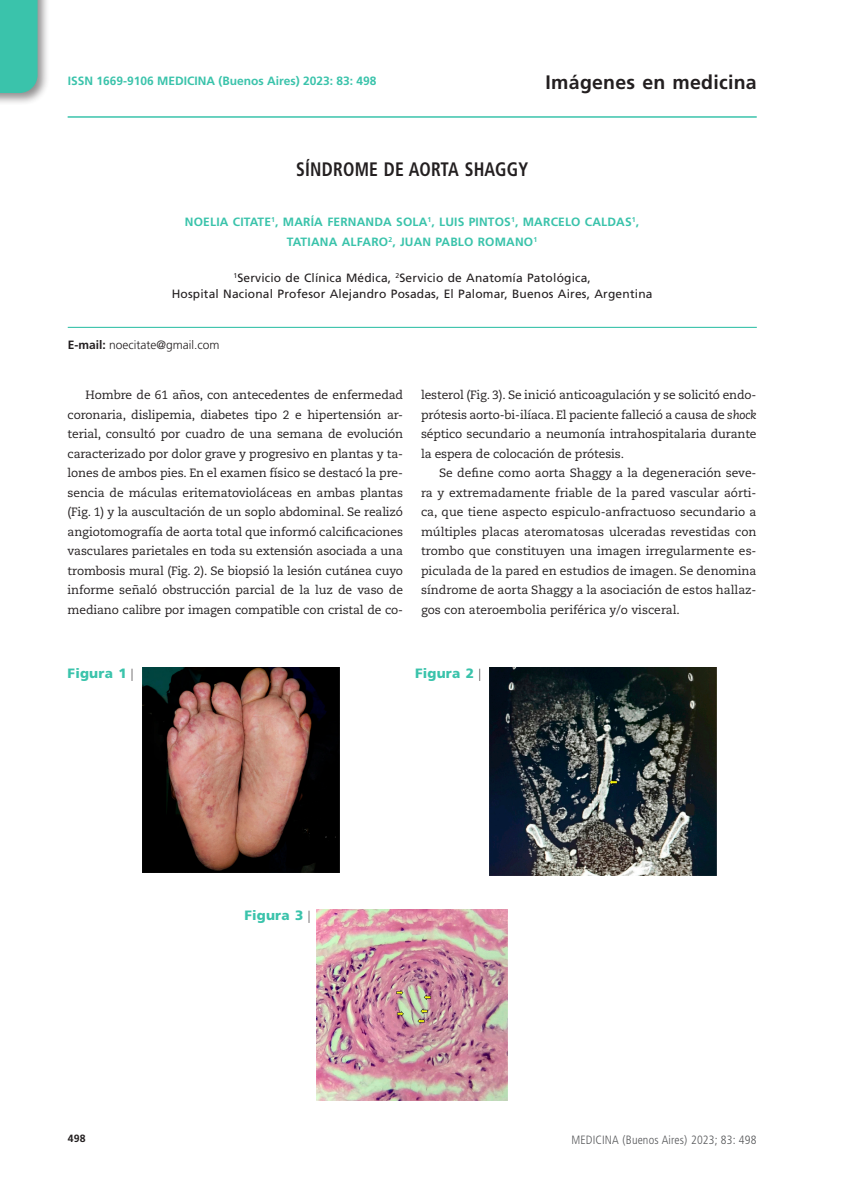
<style>
.page{position:relative;width:851px;height:1191px;background:#fff}
.page>*{position:absolute;margin:0;border:0;box-sizing:border-box;transform-origin:0 0}
.titulo{font:700 condensed 19.5px "Frutiger LT Std";letter-spacing:.015em;color:#231f20;scale:.9 1}
.t1{font:700 19.5px "Frutiger LT Std";letter-spacing:.015em;color:#231f20}
.epigrafe{font:900 13.5px "Frutiger LT Std";letter-spacing:.015em;color:#3ac3ab}
.texto2{font:12px/19.5px "Caecilia LT Std";letter-spacing:-.01em;color:#231f20;text-align:justify}
.autor{font:700 12px "Frutiger LT Std";letter-spacing:.015em;color:#3ac3ab}
.lugar{font:12px "Frutiger LT Std";letter-spacing:.015em;color:#231f20}
.t2{font:300 condensed 12px "Frutiger LT Std";letter-spacing:.01em;color:#57585a}
.dirección-1{font:300 12px "Frutiger LT Std";color:#231f20}
.t3{font:700 10.5px "Frutiger LT Std";color:#231f20}
.s1{font-weight:700}
.s2{font-style:italic}
</style>
<div class="page">
<div style="left:0;top:0;width:50px;height:105px;background:#231f20;opacity:.5"></div>
<div style="left:0;top:0;width:38px;height:93px;background:#3ac3ab"></div>
<hr style="left:68px;top:116px;width:688px;height:2px;background:#3ac3ab">
<hr style="left:68px;top:327px;width:688px;height:1px;background:#3ac3ab">
<img style="left:142px;top:668px;width:197px;height:204px">
<img style="left:489px;top:668px;width:227px;height:207px">
<img style="left:316px;top:910px;width:191px;height:190px">
<p class="autor" style="left:68px;top:73px;width:310px">ISSN 1669-9106 MEDICINA (Buenos Aires) 2023: 83: 498</p>
<p class="t1" style="left:545px;top:71px;width:213px">Imágenes en medicina</p>
<p class="titulo" style="left:296px;top:158px;width:259px">SÍNDROME DE AORTA SHAGGY</p>
<p class="autor" style="left:185px;top:215px;width:455px">NOELIA CITATE<sup>1</sup>, MARÍA FERNANDA SOLA<sup>1</sup>, LUIS PINTOS<sup>1</sup>, MARCELO CALDAS<sup>1</sup>,</p>
<p class="autor" style="left:287px;top:234px;width:252px">TATIANA ALFARO<sup>2</sup>, JUAN PABLO ROMANO<sup>1</sup></p>
<p class="lugar" style="left:233px;top:270px;width:359px"><sup>1</sup>Servicio de Clínica Médica, <sup>2</sup>Servicio de Anatomía Patológica,</p>
<p class="lugar" style="left:172px;top:287px;width:482px">Hospital Nacional Profesor Alejandro Posadas, El Palomar, Buenos Aires, Argentina</p>
<p class="dirección-1" style="left:68px;top:338px;width:153px"><span class="s1">E-mail:</span> noecitate@gmail.com</p>
<p class="texto2" style="left:68px;top:385px;width:337px;text-indent:18px">Hombre de 61 años, con antecedentes de enfermedad coronaria, dislipemia, diabetes tipo 2 e hipertensión ar&shy;terial, consultó por cuadro de una semana de evolución caracterizado por dolor grave y progresivo en plantas y ta&shy;lones de ambos pies. En el examen físico se destacó la pre&shy;sencia de máculas eritematovioláceas en ambas plantas (Fig. 1) y la auscultación de un soplo abdominal. Se realizó angiotomografía de aorta total que informó calcificaciones vasculares parietales en toda su extensión asociada a una trombosis mural (Fig. 2). Se biopsió la lesión cutánea cuyo informe señaló obstrucción parcial de la luz de vaso de mediano calibre por imagen compatible con cristal de co-</p>
<p class="texto2" style="left:421px;top:385px;width:337px">lesterol (Fig. 3). Se inició anticoagulación y se solicitó endo&shy;prótesis aorto-bi-ilíaca. El paciente falleció a causa de <span class="s2">shock </span>séptico secundario a neumonía intrahospitalaria durante la espera de colocación de prótesis.</p>
<p class="texto2" style="left:421px;top:463px;width:337px;text-indent:18px">Se define como aorta Shaggy a la degeneración seve&shy;ra y extremadamente friable de la pared vascular aórti&shy;ca, que tiene aspecto espiculo-anfractuoso secundario a múltiples placas ateromatosas ulceradas revestidas con trombo que constituyen una imagen irregularmente es&shy;piculada de la pared en estudios de imagen. Se denomina síndrome de aorta Shaggy a la asociación de estos hallaz&shy;gos con ateroembolia periférica y/o visceral.</p>
<p class="epigrafe" style="left:68px;top:665px;width:60px">Figura 1</p>
<p class="epigrafe" style="left:415px;top:665px;width:60px">Figura 2</p>
<p class="t3" style="left:68px;top:1132px;width:19px">498</p>
<p class="epigrafe" style="left:244px;top:907px;width:60px">Figura 3</p>
<p class="t2" style="left:571px;top:1132px;width:186px">MEDICINA (Buenos Aires) 2023; 83: 498</p>
</div>
